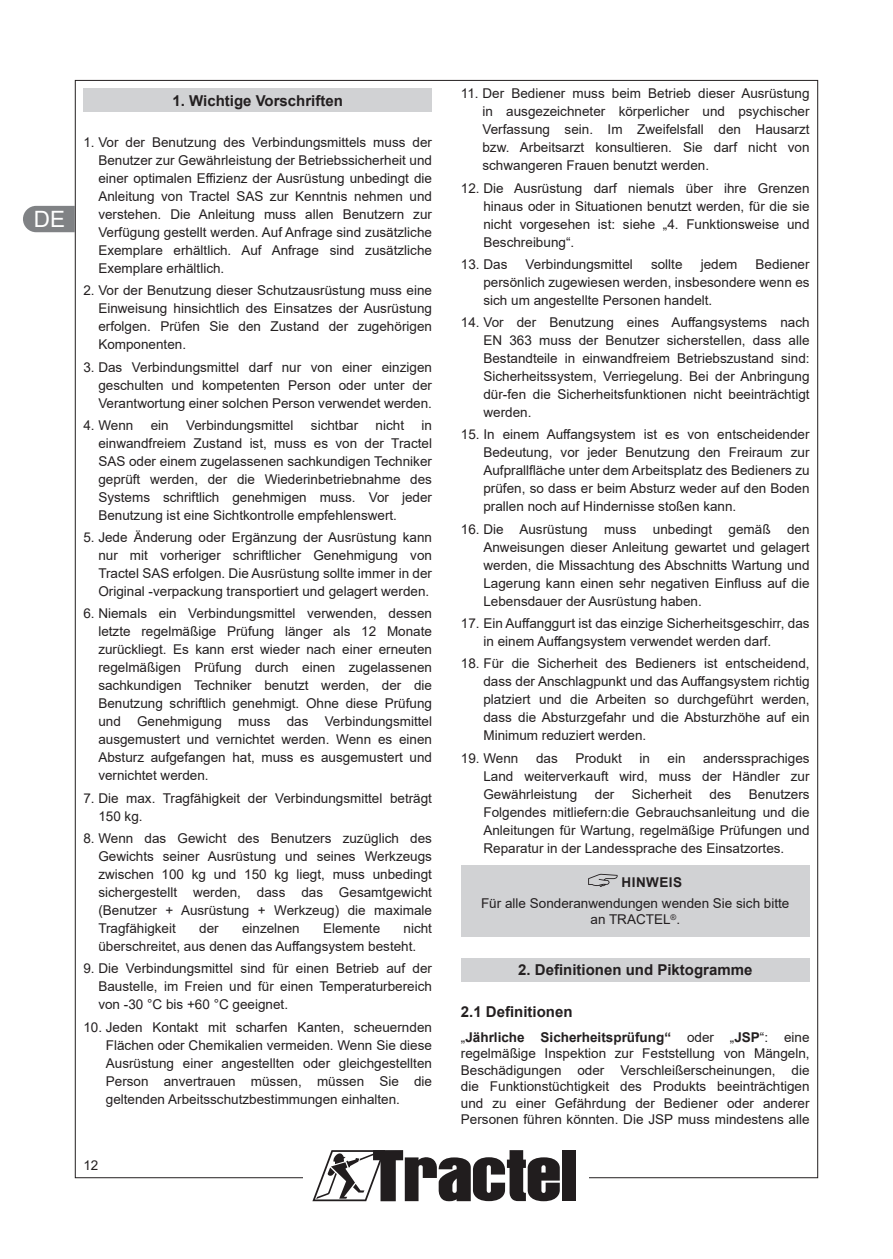
<style>
.page{position:relative;width:893px;height:1259px;background:#fff}
.page>*{position:absolute;margin:0;border:0;box-sizing:border-box;transform-origin:0 0}
.t1{font:22.5px "Arial";color:#fff}
.t2{font:700 15px "Arial";color:#231f20}
.Txt_espacé__FR{font:13.5px/18px "Arial";color:#231f20;text-align:justify}
.Txt_std_centré__FR{font:13.5px/16.5px "Arial";color:#231f20;text-align:center}
.Titre_bloc_-_latin{font:700 13.5px "Arial";letter-spacing:.035em;color:#231f20}
.s1{font-weight:700}
</style>
<div class="page">
<svg style="left:23px;top:206px;width:52px;height:26px"></svg>
<div style="left:562px;top:1150px;width:13px;height:51px;background:#211d1e"></div>
<svg style="left:312px;top:1150px;width:248px;height:52px"></svg>
<div style="left:83px;top:88px;width:349px;height:24px;background:#d1d2d4"></div>
<div style="left:461px;top:865px;width:349px;height:72px;background:#d1d2d4"></div>
<svg style="left:588px;top:873px;width:30px;height:14px"></svg>
<div style="left:461px;top:958px;width:349px;height:23px;background:#d1d2d4"></div>
<h1 class="t1" style="left:34px;top:204px;width:33px">DE</h1>
<p class="t2" style="left:172px;top:90px;width:172px">1. Wichtige Vorschriften</p>
<p class="Txt_espacé__FR" style="left:98px;top:133px;width:335px;text-indent:-15px">1. Vor der Benutzung des Verbindungsmittels muss der Benutzer zur Gewährleistung der Betriebssicherheit und einer optimalen Effizienz der Ausrüstung unbedingt die Anleitung von Tractel SAS zur Kenntnis nehmen und verstehen. Die Anleitung muss allen Benutzern zur Verfügung gestellt werden. Auf Anfrage sind zusätzliche Exemplare erhältlich. Auf Anfrage sind zusätzliche Exemplare erhältlich.</p>
<p class="Txt_espacé__FR" style="left:98px;top:281px;width:335px;text-indent:-15px">2. Vor der Benutzung dieser Schutzausrüstung muss eine Einweisung hinsichtlich des Einsatzes der Ausrüstung erfolgen. Prüfen Sie den Zustand der zugehörigen Komponenten.</p>
<p class="Txt_espacé__FR" style="left:98px;top:358px;width:335px;text-indent:-15px">3. Das Verbindungsmittel darf nur von einer einzigen geschulten und kompetenten Person oder unter der Verantwortung einer solchen Person verwendet werden.</p>
<p class="Txt_espacé__FR" style="left:83px;top:416px;width:52px">4. Wenn</p>
<p class="Txt_espacé__FR" style="left:151px;top:416px;width:20px">ein</p>
<p class="Txt_espacé__FR" style="left:186px;top:416px;width:109px">Verbindungsmittel</p>
<p class="Txt_espacé__FR" style="left:311px;top:416px;width:49px">sichtbar</p>
<p class="Txt_espacé__FR" style="left:376px;top:416px;width:30px">nicht</p>
<p class="Txt_espacé__FR" style="left:98px;top:416px;width:335px;text-indent:323px">in einwandfreiem Zustand ist, muss es von der Tractel SAS oder einem zugelassenen sachkundigen Techniker geprüft werden, der die Wiederinbetriebnahme des Systems schriftlich genehmigen muss. Vor jeder Benutzung ist eine Sichtkontrolle empfehlenswert.</p>
<p class="Txt_espacé__FR" style="left:98px;top:528px;width:335px;text-indent:-15px">5. Jede Änderung oder Ergänzung der Ausrüstung kann nur mit vorheriger schriftlicher Genehmigung von Tractel SAS erfolgen. Die Ausrüstung sollte immer in der Original -verpackung transportiert und gelagert werden.</p>
<p class="Txt_espacé__FR" style="left:98px;top:604px;width:335px;text-indent:-15px">6. Niemals ein Verbindungsmittel verwenden, dessen letzte regelmäßige Prüfung länger als 12 Monate zurückliegt. Es kann erst wieder nach einer erneuten regelmäßigen Prüfung durch einen zugelassenen sachkundigen Techniker benutzt werden, der die Benutzung schriftlich genehmigt. Ohne diese Prüfung und Genehmigung muss das Verbindungsmittel ausgemustert und vernichtet werden. Wenn es einen Absturz aufgefangen hat, muss es ausgemustert und vernichtet werden.</p>
<p class="Txt_espacé__FR" style="left:98px;top:789px;width:335px;text-indent:-15px">7. Die max. Tragfähigkeit der Verbindungsmittel beträgt<br>150 kg.</p>
<p class="Txt_espacé__FR" style="left:98px;top:829px;width:335px;text-indent:-15px">8. Wenn das Gewicht des Benutzers zuzüglich des Gewichts seiner Ausrüstung und seines Werkzeugs zwischen 100 kg und 150 kg liegt, muss unbedingt sichergestellt werden, dass das Gesamtgewicht (Benutzer + Ausrüstung + Werkzeug) die maximale Tragfähigkeit</p>
<p class="Txt_espacé__FR" style="left:98px;top:919px;width:335px;text-indent:305px">nicht überschreitet, aus denen das Auffangsystem besteht.</p>
<p class="Txt_espacé__FR" style="left:98px;top:959px;width:335px;text-indent:-15px">9. Die Verbindungsmittel sind für einen Betrieb auf der Baustelle, im Freien und für einen Temperaturbereich von -30 °C bis +60 °C geeignet.</p>
<p class="Txt_espacé__FR" style="left:106px;top:1017px;width:328px;text-indent:-23px">10. Jeden Kontakt mit scharfen Kanten, scheuernden Flächen oder Chemikalien vermeiden. Wenn Sie diese Ausrüstung einer angestellten oder gleichgestellten Person anvertrauen müssen, müssen Sie die geltenden Arbeitsschutzbestimmungen einhalten.</p>
<p class="Txt_espacé__FR" style="left:199px;top:919px;width:21px">der</p>
<p class="Txt_espacé__FR" style="left:242px;top:919px;width:59px">einzelnen</p>
<p class="Txt_espacé__FR" style="left:323px;top:919px;width:59px">Elemente</p>
<p class="Txt_espacé__FR" style="left:83px;top:1155px;width:17px">12</p>
<p class="Txt_espacé__FR" style="left:482px;top:84px;width:329px;text-indent:-22px">11. Der Bediener muss beim Betrieb dieser Ausrüstung in ausgezeichneter körperlicher und psychischer Verfassung sein. Im Zweifelsfall den Hausarzt bzw. Arbeitsarzt konsultieren. Sie darf nicht von schwangeren Frauen benutzt werden.</p>
<p class="Txt_espacé__FR" style="left:483px;top:179px;width:328px;text-indent:-23px">12. Die Ausrüstung darf niemals über ihre Grenzen hinaus oder in Situationen benutzt werden, für die sie nicht vorgesehen ist: siehe „4. Funktionsweise und Beschreibung“.</p>
<p class="Txt_espacé__FR" style="left:461px;top:255px;width:48px">13. Das</p>
<p class="Txt_espacé__FR" style="left:526px;top:255px;width:109px">Verbindungsmittel</p>
<p class="Txt_espacé__FR" style="left:651px;top:255px;width:33px">sollte</p>
<p class="Txt_espacé__FR" style="left:701px;top:255px;width:38px">jedem</p>
<p class="Txt_espacé__FR" style="left:483px;top:255px;width:328px;text-indent:272px">Bediener persönlich zugewiesen werden, insbesondere wenn es sich um angestellte Personen handelt.</p>
<p class="Txt_espacé__FR" style="left:483px;top:313px;width:328px;text-indent:-23px">14. Vor der Benutzung eines Auffangsystems nach EN 363 muss der Benutzer sicherstellen, dass alle Bestandteile in einwandfreiem Betriebszustand sind:<br>Sicherheitssystem, Verriegelung. Bei der Anbringung dür-fen die Sicherheitsfunktionen nicht beeinträchtigt werden.</p>
<p class="Txt_espacé__FR" style="left:483px;top:425px;width:328px;text-indent:-23px">15. In einem Auffangsystem ist es von entscheidender Bedeutung, vor jeder Benutzung den Freiraum zur Aufprallfläche unter dem Arbeitsplatz des Bedieners zu prüfen, so dass er beim Absturz weder auf den Boden prallen noch auf Hindernisse stoßen kann.</p>
<p class="Txt_espacé__FR" style="left:483px;top:520px;width:328px;text-indent:-23px">16. Die Ausrüstung muss unbedingt gemäß den Anweisungen dieser Anleitung gewartet und gelagert werden, die Missachtung des Abschnitts Wartung und Lagerung kann einen sehr negativen Einfluss auf die Lebensdauer der Ausrüstung haben.</p>
<p class="Txt_espacé__FR" style="left:483px;top:614px;width:328px;text-indent:-23px">17. Ein Auffanggurt ist das einzige Sicherheitsgeschirr, das in einem Auffangsystem verwendet werden darf.</p>
<p class="Txt_espacé__FR" style="left:483px;top:654px;width:328px;text-indent:-23px">18. Für die Sicherheit des Bedieners ist entscheidend, dass der Anschlagpunkt und das Auffangsystem richtig platziert und die Arbeiten so durchgeführt werden, dass die Absturzgefahr und die Absturzhöhe auf ein Minimum reduziert werden.</p>
<p class="Txt_espacé__FR" style="left:461px;top:748px;width:59px">19. Wenn</p>
<p class="Txt_espacé__FR" style="left:536px;top:748px;width:23px">das</p>
<p class="Txt_espacé__FR" style="left:575px;top:748px;width:48px">Produkt</p>
<p class="Txt_espacé__FR" style="left:639px;top:748px;width:12px">in</p>
<p class="Txt_espacé__FR" style="left:667px;top:748px;width:20px">ein</p>
<p class="Txt_espacé__FR" style="left:483px;top:748px;width:328px;text-indent:220px">anderssprachiges Land weiterverkauft wird, muss der Händler zur Gewährleistung</p>
<p class="Txt_espacé__FR" style="left:595px;top:784px;width:21px">der</p>
<p class="Txt_espacé__FR" style="left:632px;top:784px;width:62px">Sicherheit</p>
<p class="Txt_espacé__FR" style="left:709px;top:784px;width:23px">des</p>
<p class="Txt_espacé__FR" style="left:483px;top:784px;width:328px;text-indent:265px">Benutzers Folgendes mitliefern:die Gebrauchsanleitung und die Anleitungen für Wartung, regelmäßige Prüfungen und Reparatur in der Landessprache des Einsatzortes.</p>
<p class="Titre_bloc_-_latin" style="left:622px;top:872px;width:62px">HINWEIS</p>
<p class="Txt_std_centré__FR" style="left:481px;top:894px;width:310px">Für alle Sonderanwendungen wenden Sie sich bitte an TRACTEL<sup>®</sup>.</p>
<p class="t2" style="left:518px;top:959px;width:236px">2. Definitionen und Piktogramme</p>
<p class="t2" style="left:461px;top:1001px;width:113px">2.1 Definitionen</p>
<p class="Txt_espacé__FR" style="left:461px;top:1028px;width:350px;line-height:16.5px">„<span class="s1">Jährliche Sicherheitsprüfung“</span> oder „<span class="s1">JSP</span>“: eine regelmäßige Inspektion zur Feststellung von Mängeln, Beschädigungen oder Verschleißerscheinungen, die die Funktionstüchtigkeit des Produkts beeinträchtigen und zu einer Gefährdung der Bediener oder anderer Personen führen könnten. Die JSP muss mindestens alle</p>
</div>
